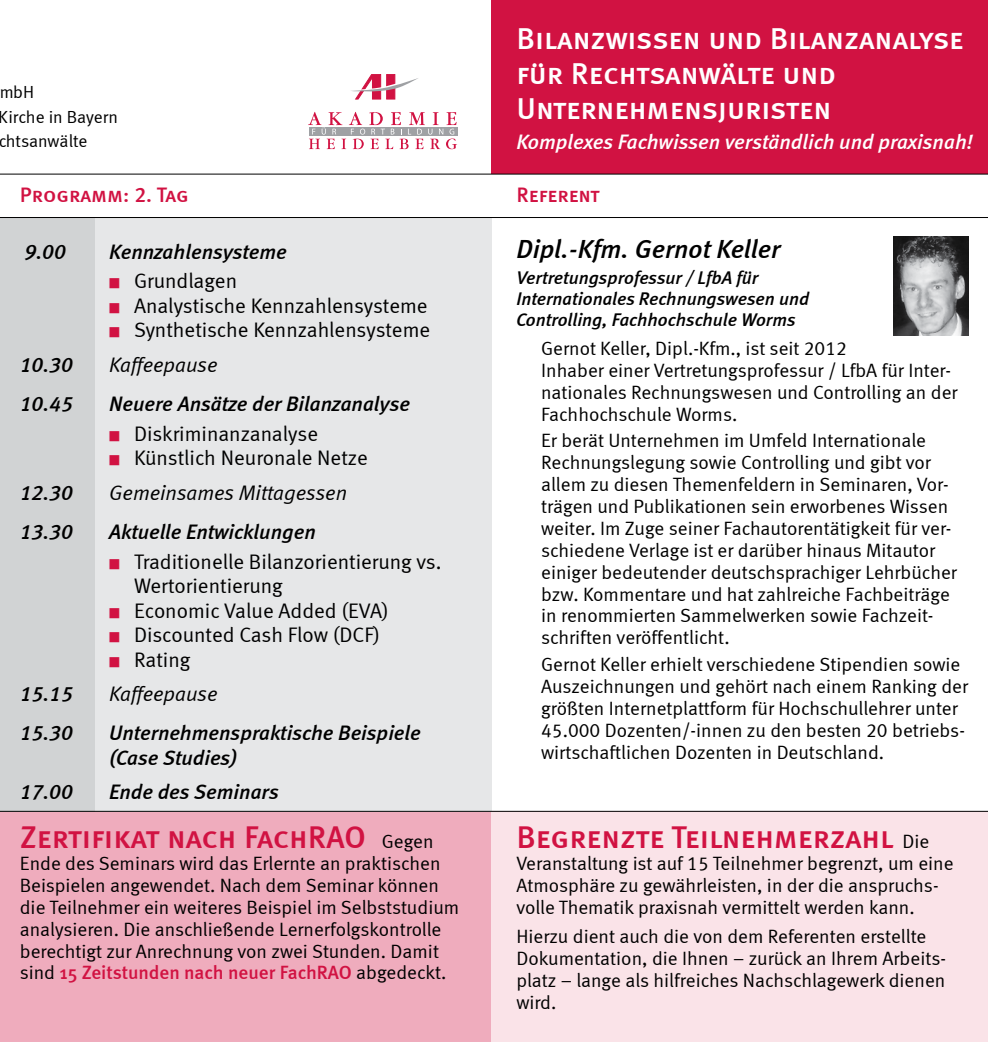
<style>
.page{position:relative;width:988px;height:1042px;background:#fff}
.page>*{position:absolute;margin:0;border:0;box-sizing:border-box;transform-origin:0 0}
.t1{font:31.5px "Meta Medium LF Caps";color:#d11242}
.t2{font:30.28px/35px "Meta Medium LF Caps";color:#fff}
.t3{font:italic 26.25px "Meta Medium LF";color:#000}
.t4{font:21px/24.5px "Meta Normal";color:#000}
.t5{font:italic 21px/24.5px "Meta Medium LF";color:#000}
.t6{font:italic 21px "Meta Normal LF";color:#000}
.t7{font:italic 21px "Meta Medium LF";color:#fff}
.t8{font:21px "Meta Medium LF Caps";color:#d11242}
.t9{font:19.25px/21.9px "Meta Normal LF";color:#000}
.t10{font:500 19.25px "Meta";color:#d11242}
.t11{font:italic 18.38px/21px "Meta Medium LF";color:#000}
.t12{font:17.5px/24.5px "Meta Normal LF";color:#000}
.s1{color:#d11242}
.s2{font-family:"Meta Normal LF";font-size:19.25px;color:#000}
.s3{font-family:"Meta Normal LF";font-weight:400;color:#000}
</style>
<div class="page">
<div style="left:491px;top:0;width:496px;height:174px;background:#d11242"></div>
<svg style="left:351px;top:74px;width:67px;height:25px"></svg>
<svg style="left:308px;top:112px;width:149px;height:37px"></svg>
<div style="left:0;top:217px;width:491px;height:825px;background:#e6e7e8"></div>
<div style="left:0;top:217px;width:94px;height:825px;background:#d1d3d4"></div>
<img style="left:893px;top:237px;width:74px;height:99px">
<hr style="left:0;top:174px;width:987px;height:1px;background:#000">
<hr style="left:0;top:217px;width:987px;height:1px;background:#000">
<div style="left:491px;top:811px;width:496px;height:231px;background:#fae3e8"></div>
<div style="left:0;top:812px;width:490px;height:230px;background:#efacbd"></div>
<hr style="left:0;top:811px;width:987px;height:1px;background:#000">
<p class="t12" style="left:-2px;top:80px;width:121px">mbH<br>Kirche in Bayern chtsanwälte</p>
<h2 class="t2" style="left:516px;top:21px;width:448px">Bilanzwissen und Bilanzanalyse für Rechtsanwälte und<br>Unternehmensjuristen</h2>
<p class="t7" style="left:516px;top:129px;width:458px">Komplexes Fachwissen verständlich und praxisnah!</p>
<p class="t8" style="left:20px;top:182px;width:170px">Programm: 2. Tag</p>
<p class="t8" style="left:516px;top:182px;width:85px">Referent</p>
<p class="t5" style="left:25px;top:239px;width:43px">9.00</p>
<p class="t5" style="left:109px;top:239px;width:179px">Kennzahlensysteme</p>
<p class="t4" style="left:109px;top:269px;width:129px"><span class="s1">■</span> Grundlagen</p>
<p class="t4" style="left:109px;top:293px;width:320px"><span class="s1">■</span> Analystische Kennzahlensysteme</p>
<p class="t4" style="left:109px;top:318px;width:322px"><span class="s1">■</span> Synthetische Kennzahlensysteme</p>
<p class="t5" style="left:20px;top:352px;width:54px">10.30</p>
<p class="t6" style="left:109px;top:352px;width:110px">Kaffeepause</p>
<p class="t5" style="left:20px;top:391px;width:54px">10.45</p>
<p class="t5" style="left:109px;top:391px;width:302px">Neuere Ansätze der Bilanzanalyse</p>
<p class="t4" style="left:109px;top:421px;width:210px"><span class="s1">■</span> Diskriminanzanalyse</p>
<p class="t4" style="left:109px;top:445px;width:260px"><span class="s1">■</span> Künstlich Neuronale Netze</p>
<p class="t5" style="left:20px;top:480px;width:54px">12.30</p>
<p class="t6" style="left:109px;top:480px;width:239px">Gemeinsames Mittagessen</p>
<p class="t5" style="left:20px;top:519px;width:54px">13.30</p>
<p class="t5" style="left:109px;top:519px;width:208px">Aktuelle Entwicklungen</p>
<p class="t4" style="left:134px;top:549px;width:309px;text-indent:-25px"><span class="s1">■</span> Traditionelle Bilanzorientierung vs.<br>Wertorientierung</p>
<p class="t4" style="left:109px;top:598px;width:281px"><span class="s1">■</span> Economic Value Added (EVA)</p>
<p class="t4" style="left:109px;top:622px;width:272px"><span class="s1">■</span> Discounted Cash Flow (DCF)</p>
<p class="t4" style="left:109px;top:647px;width:83px"><span class="s1">■</span> Rating</p>
<p class="t5" style="left:20px;top:681px;width:54px">15.15</p>
<p class="t6" style="left:109px;top:681px;width:110px">Kaffeepause</p>
<p class="t5" style="left:20px;top:720px;width:54px">15.30</p>
<p class="t5" style="left:109px;top:720px;width:313px">Unternehmenspraktische Beispiele (Case Studies)</p>
<p class="t5" style="left:20px;top:779px;width:54px">17.00</p>
<p class="t5" style="left:109px;top:779px;width:171px">Ende des Seminars</p>
<h1 class="t1" style="left:20px;top:819px;width:415px">Zertifikat nach FachRAO <span class="s2">Gegen</span></h1>
<p class="t9" style="left:20px;top:852px;width:441px">Ende des Seminars wird das Erlernte an praktischen Beispielen angewendet. Nach dem Seminar können die Teilnehmer ein weiteres Beispiel im Selbststudium analysieren. Die anschließende Lernerfolgskontrolle berechtigt zur Anrechnung von zwei Stunden. Damit</p>
<p class="t10" style="left:20px;top:961px;width:428px"><span class="s3">sind</span> 15 Zeitstunden nach neuer FachRAO <span class="s3">abgedeckt.</span></p>
<h3 class="t3" style="left:516px;top:233px;width:265px">Dipl.-Kfm. Gernot Keller</h3>
<p class="t11" style="left:516px;top:266px;width:294px">Vertretungsprofessur / LfbA für<br>Internationales Rechnungswesen und<br>Controlling, Fachhochschule Worms</p>
<p class="t9" style="left:541px;top:337px;width:418px">Gernot Keller, Dipl.-Kfm., ist seit 2012<br>I nhaber einer Vertretungsprofessur / LfbA für I nter&shy;nationales Rechnungswesen und Controlling an der Fachhochschule Worms.</p>
<p class="t9" style="left:541px;top:429px;width:417px">Er berät U nternehmen im U mfeld I nternationale Rechnungslegung sowie Controlling und gibt vor allem zu diesen Themenfeldern in Seminaren, Vor&shy;trägen und Publikationen sein erworbenes Wissen weiter. I m Zuge seiner Fachautorentätigkeit für ver&shy;schiedene Verlage ist er darüber hinaus Mitautor einiger bedeutender deutschsprachiger Lehrbücher bzw. Kommentare und hat zahlreiche Fachbeiträge in renommierten Sammelwerken sowie Fachzeit&shy;schriften veröffentlicht.</p>
<p class="t9" style="left:541px;top:653px;width:428px">Gernot Keller erhielt verschiedene Stipendien sowie Auszeichnungen und gehört nach einem Ranking der größten I nternetplattform für Hochschullehrer unter 45.000 Dozenten/-innen zu den besten 20 betriebs&shy;wirtschaftlichen Dozenten in Deutschland.</p>
<h1 class="t1" style="left:516px;top:819px;width:414px">Begrenzte Teilnehmerzahl <span class="s2">Die</span></h1>
<p class="t9" style="left:516px;top:852px;width:438px">Veranstaltung ist auf 15 Teilnehmer begrenzt, um eine<br>Atmosphäre zu gewährleisten, in der die anspruchs&shy;volle Thematik praxisnah vermittelt werden kann.</p>
<p class="t9" style="left:516px;top:925px;width:431px">Hierzu dient auch die von dem Referenten erstellte Dokumentation, die I hnen – zurück an I hrem Arbeits&shy;platz – lange als hilfreiches N achschlagewerk dienen wird.</p>
</div>
